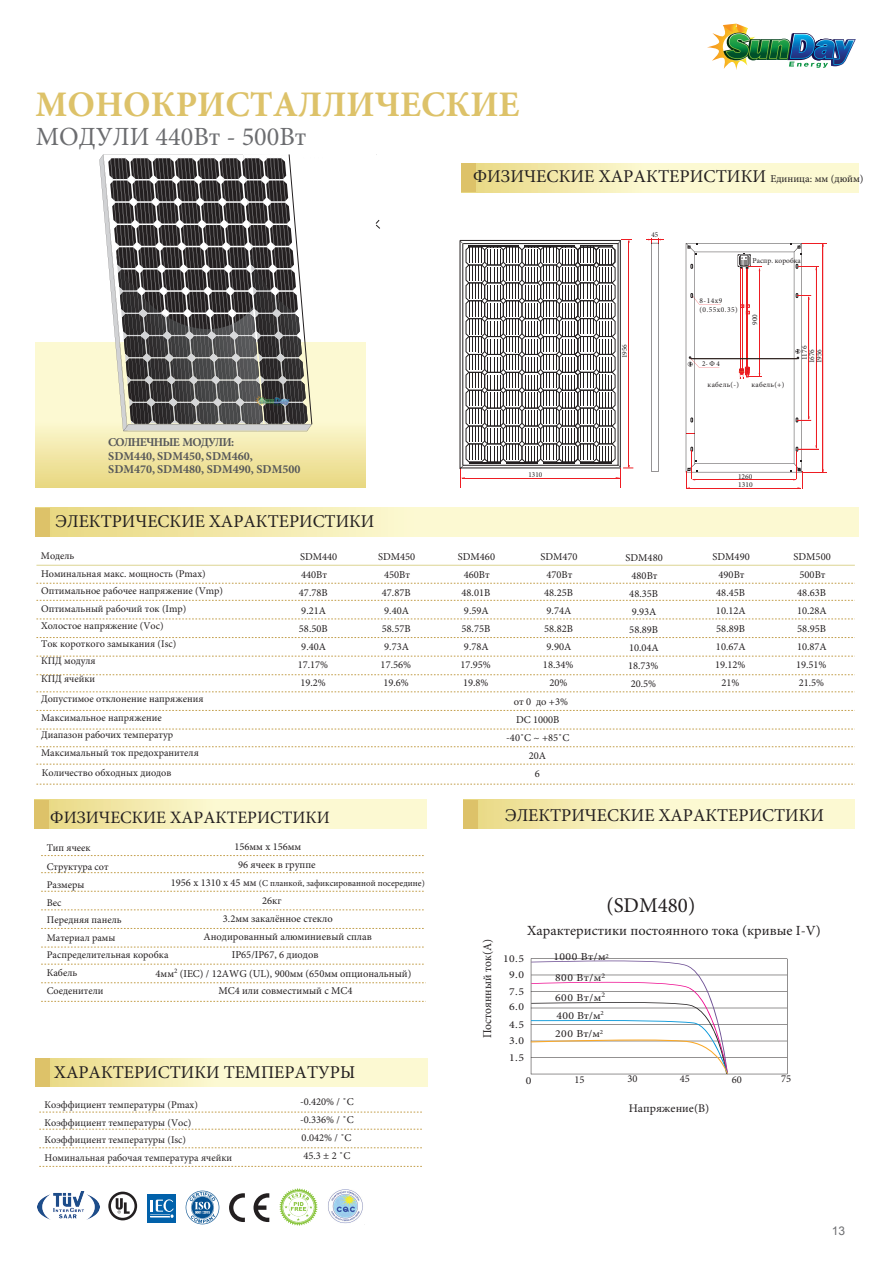
<style>
.page{position:relative;width:893px;height:1263px;background:#fff}
.page>*{position:absolute;margin:0;border:0;box-sizing:border-box;transform-origin:0 0}
.t1{font:700 36px "Minion Pro";color:#ddc269}
.t2{font:26.25px "Minion Pro";color:#6c6d70}
.t3{font:21px "Minion Pro";color:#231f20}
.t4{font:18px "Minion Pro";color:#231f20}
.t5{font:17.4px "Minion Pro";color:#231f20}
.t6{font:13.95px "Minion Pro";color:#231f20}
.t7{font:700 12px/13.4px "Minion Pro";color:#57585a}
.t8{font:12px "Minion Pro";color:#231f20}
.t9{font:12px "Arial";color:#6c6d70}
.t10{font:11.7px "Minion Pro";color:#231f20}
.t11{font:10.65px/19.8px "Minion Pro";letter-spacing:.035em;color:#231f20;scale:1.1 1}
.t12{font:10.5px/18px "Minion Pro";color:#231f20;text-align:center}
.t13{font:10.2px/17.5px "Minion Pro";color:#231f20}
.t14{font:9px "Minion Pro";color:#231f20}
.t15{font:7.5px/7.2px "Minion Pro";color:#231f20}
.t16{font:7.5px/9px "Minion Pro";letter-spacing:.06em;color:#231f20}
.t17{font:7.5px "Minion Pro";color:#231f20;scale:.94 1}
.t18{font:7.5px "Minion Pro";color:#231f20;scale:.95 1}
.t19{font:7.2px "Minion Pro";color:#231f20;scale:1.05 1}
.t20{font:1.8px "Minion Pro";color:#231f20}
.s1{font-size:10.5px}
</style>
<div class="page">
<img style="left:707px;top:24px;width:149px;height:46px">
<svg style="left:35px;top:342px;width:331px;height:145px"></svg>
<svg style="left:476px;top:164px;width:382px;height:28px"></svg>
<div style="left:462px;top:164px;width:14px;height:28px;background:#ddc269"></div>
<svg style="left:50px;top:508px;width:809px;height:28px"></svg>
<div style="left:35px;top:508px;width:15px;height:28px;background:#ddc269"></div>
<svg style="left:49px;top:800px;width:377px;height:28px"></svg>
<div style="left:35px;top:800px;width:14px;height:28px;background:#ddc269"></div>
<svg style="left:477px;top:800px;width:378px;height:28px"></svg>
<div style="left:463px;top:800px;width:14px;height:28px;background:#ddc269"></div>
<svg style="left:50px;top:1058px;width:377px;height:28px"></svg>
<div style="left:36px;top:1058px;width:14px;height:28px;background:#ddc269"></div>
<hr style="left:36px;top:565px;width:819px;height:1px;background:#dcd592">
<svg style="left:36px;top:583px;width:819px;height:1px"></svg>
<svg style="left:36px;top:600px;width:819px;height:1px"></svg>
<svg style="left:36px;top:619px;width:819px;height:1px"></svg>
<svg style="left:36px;top:637px;width:819px;height:1px"></svg>
<svg style="left:36px;top:656px;width:819px;height:1px"></svg>
<svg style="left:36px;top:674px;width:819px;height:1px"></svg>
<svg style="left:36px;top:692px;width:819px;height:1px"></svg>
<svg style="left:36px;top:710px;width:819px;height:1px"></svg>
<svg style="left:36px;top:729px;width:819px;height:1px"></svg>
<svg style="left:36px;top:764px;width:819px;height:1px"></svg>
<svg style="left:36px;top:784px;width:819px;height:1px"></svg>
<svg style="left:36px;top:746px;width:819px;height:1px"></svg>
<svg style="left:41px;top:855px;width:383px;height:1px"></svg>
<svg style="left:41px;top:872px;width:383px;height:1px"></svg>
<svg style="left:41px;top:891px;width:383px;height:1px"></svg>
<svg style="left:41px;top:909px;width:383px;height:1px"></svg>
<svg style="left:41px;top:928px;width:383px;height:1px"></svg>
<svg style="left:41px;top:947px;width:383px;height:1px"></svg>
<svg style="left:41px;top:964px;width:383px;height:1px"></svg>
<svg style="left:41px;top:982px;width:385px;height:1px"></svg>
<svg style="left:41px;top:1001px;width:385px;height:1px"></svg>
<svg style="left:39px;top:1112px;width:383px;height:1px"></svg>
<svg style="left:39px;top:1129px;width:383px;height:1px"></svg>
<svg style="left:39px;top:1147px;width:383px;height:1px"></svg>
<svg style="left:39px;top:1166px;width:383px;height:1px"></svg>
<svg style="left:531px;top:958px;width:257px;height:117px"></svg>
<svg style="left:646px;top:238px;width:17px;height:234px"></svg>
<img style="left:38px;top:1191px;width:61px;height:29px">
<div style="left:147px;top:1193px;width:29px;height:29px;background:#0161aa"></div>
<svg style="left:150px;top:1199px;width:24px;height:19px"></svg>
<svg style="left:229px;top:1193px;width:40px;height:29px"></svg>
<svg style="left:108px;top:1191px;width:29px;height:29px"></svg>
<img style="left:185px;top:1190px;width:35px;height:35px">
<img style="left:280px;top:1188px;width:37px;height:38px">
<img style="left:328px;top:1189px;width:35px;height:35px">
<svg style="left:376px;top:220px;width:4px;height:8px"></svg>
<svg style="left:99px;top:154px;width:214px;height:277px"></svg>
<svg style="left:686px;top:243px;width:140px;height:246px"></svg>
<svg style="left:460px;top:239px;width:173px;height:248px"></svg>
<hr style="left:618px;top:243px;width:1px;height:222px;background:#231f20">
<hr style="left:463px;top:465px;width:155px;height:1px;background:#231f20">
<p class="t1" style="left:36px;top:79px;width:485px">МОНОКРИСТАЛЛИЧЕСКИЕ</p>
<p class="t2" style="left:36px;top:119px;width:272px">МОДУЛИ 440Вт - 500Вт</p>
<p class="t4" style="left:473px;top:165px;width:392px">ФИЗИЧЕСКИЕ ХАРАКТЕРИСТИКИ <span class="s1">Единица: мм (дюйм)</span></p>
<p class="t17" style="left:651px;top:230px;width:9px">45</p>
<p class="t15" style="left:753px;top:257px;width:50px">Распр. коробка</p>
<p class="t16" style="left:700px;top:296px;width:40px">8-14x9 (0.55x0.35)</p>
<p class="t20" style="left:750px;top:305px;width:3px;rotate:90deg">+</p>
<p class="t15" style="left:751px;top:325px;width:12px;rotate:-90deg">900</p>
<p class="t19" style="left:620px;top:358px;width:15px;rotate:-90deg">1956</p>
<p class="t15" style="left:801px;top:360px;width:16px;rotate:-90deg">1176</p>
<p class="t15" style="left:808px;top:363px;width:16px;rotate:-90deg">1676<br>1956</p>
<p class="t17" style="left:702px;top:358px;width:21px">2- Ф 4</p>
<p class="t7" style="left:108px;top:436px;width:194px">СОЛНЕЧНЫЕ МОДУЛИ:<br>SDM440, SDM450, SDM460,<br>SDM470, SDM480, SDM490, SDM500</p>
<p class="t18" style="left:528px;top:469px;width:16px">1310</p>
<p class="t15" style="left:708px;top:381px;width:33px">кабель(-)</p>
<p class="t15" style="left:751px;top:381px;width:35px">кабель(+)</p>
<p class="t15" style="left:738px;top:473px;width:16px">1260</p>
<p class="t15" style="left:738px;top:481px;width:16px">1310</p>
<h3 class="t4" style="left:56px;top:509px;width:320px">ЭЛЕКТРИЧЕСКИЕ ХАРАКТЕРИСТИКИ</h3>
<p class="t13" style="left:41px;top:547px;width:184px">Модель<br>Номинальная макс. мощность (Pmax)<br>Оптимальное рабочее напряжение (Vmp)<br>Оптимальный рабочий ток (Imp)<br>Холостое напряжение (Voc)<br>Ток короткого замыкания (Isc)<br>КПД модуля<br>КПД ячейки</p>
<p class="t13" style="left:41px;top:690px;width:164px">Допустимое отклонение напряжения<br>Максимальное напряжение<br>Диапазон рабочих температур<br>Максимальный ток предохранителя</p>
<p class="t13" style="left:42px;top:764px;width:131px">Количество обходных диодов</p>
<h3 class="t5" style="left:50px;top:806px;width:281px">ФИЗИЧЕСКИЕ ХАРАКТЕРИСТИКИ</h3>
<p class="t13" style="left:47px;top:838px;width:63px;line-height:19.2px">Тип ячеек<br>Структура сот</p>
<p class="t13" style="left:47px;top:876px;width:123px">Размеры<br>Вес<br>Передняя панель<br>Материал рамы<br>Распределительная коробка<br>Кабель<br>Соеденители</p>
<p class="t12" style="left:300px;top:547px;width:39px">SDM440</p>
<p class="t12" style="left:301px;top:565px;width:27px">440Вт</p>
<p class="t12" style="left:299px;top:583px;width:30px">47.78В</p>
<p class="t12" style="left:301px;top:601px;width:26px">9.21A</p>
<p class="t12" style="left:299px;top:619px;width:30px">58.50В</p>
<p class="t12" style="left:301px;top:637px;width:26px">9.40A</p>
<p class="t12" style="left:298px;top:655px;width:32px">17.17%</p>
<p class="t12" style="left:300px;top:673px;width:27px">19.2%</p>
<p class="t12" style="left:378px;top:547px;width:39px">SDM450<br>450Вт<br>47.87В<br>9.40A<br>58.57В<br>9.73A<br>17.56%<br>19.6%</p>
<p class="t12" style="left:458px;top:547px;width:39px">SDM460<br>460Вт<br>48.01В<br>9.59A<br>58.75В<br>9.78A<br>17.95%<br>19.8%</p>
<p class="t12" style="left:540px;top:548px;width:39px">SDM470<br>470Вт<br>48.25В<br>9.74A<br>58.82В<br>9.90A<br>18.34%<br>20%</p>
<p class="t12" style="left:626px;top:549px;width:39px">SDM480<br>480Вт<br>48.35В<br>9.93A<br>58.89В<br>10.04A<br>18.73%<br>20.5%</p>
<p class="t12" style="left:713px;top:547px;width:39px">SDM490<br>490Вт<br>48.45В<br>10.12A<br>58.89В<br>10.67A<br>19.12%<br>21%</p>
<p class="t12" style="left:794px;top:547px;width:39px">SDM500<br>500Вт<br>48.63В<br>10.28A<br>58.95В<br>10.87A<br>19.51%<br>21.5%</p>
<p class="t12" style="left:506px;top:693px;width:65px">от 0 до +3%<br>DC 1000В -40˚C ~ +85˚C<br>20A<br>6</p>
<p class="t4" style="left:505px;top:803px;width:320px">ЭЛЕКТРИЧЕСКИЕ ХАРАКТЕРИСТИКИ</p>
<p class="t12" style="left:238px;top:837px;width:79px;text-align:left;text-indent:-4px">156мм x 156мм<br>96 ячеек в группе</p>
<p class="t14" style="left:171px;top:877px;width:255px"><span class="s1">1956 x 1310 x 45 мм</span> (С планкой, зафиксированной посередине)</p>
<p class="t12" style="left:262px;top:892px;width:21px">26кг</p>
<p class="t12" style="left:223px;top:910px;width:111px">3.2мм закалённое стекло</p>
<p class="t12" style="left:203px;top:928px;width:170px">Анодированный алюминиевый сплав</p>
<p class="t12" style="left:232px;top:946px;width:88px">IP65/IP67, 6 диодов</p>
<p class="t12" style="left:156px;top:964px;width:257px">4мм<sup>2</sup> (IEC) / 12AWG (UL), 900мм (650мм опциональный)</p>
<p class="t12" style="left:218px;top:982px;width:136px">MC4 или совместимый с MC4</p>
<p class="t3" style="left:606px;top:891px;width:90px">(SDM480)</p>
<p class="t6" style="left:527px;top:921px;width:295px">Характеристики постоянного тока (кривые I-V)</p>
<p class="t11" style="left:554px;top:947px;width:52px">1000 Вт/м<sup>2</sup></p>
<p class="t8" style="left:479px;top:1038px;width:101px;rotate:-90deg">Постоянный ток(A)</p>
<p class="t11" style="left:503px;top:949px;width:20px">10.5</p>
<p class="t11" style="left:509px;top:964px;width:15px">9.0</p>
<p class="t11" style="left:555px;top:968px;width:47px">800 Вт/м<sup>2<br></sup>600 Вт/м<sup>2</sup></p>
<p class="t11" style="left:555px;top:1006px;width:46px;line-height:18.6px">400 Вт/м<sup>2<br></sup>200 Вт/м<sup>2</sup></p>
<p class="t11" style="left:509px;top:981px;width:15px">7.5</p>
<p class="t11" style="left:509px;top:997px;width:15px">6.0</p>
<p class="t11" style="left:509px;top:1014px;width:15px">4.5</p>
<p class="t11" style="left:509px;top:1031px;width:15px">3.0</p>
<h3 class="t4" style="left:54px;top:1060px;width:302px">ХАРАКТЕРИСТИКИ ТЕМПЕРАТУРЫ</h3>
<p class="t13" style="left:45px;top:1096px;width:189px">Коэффициент температуры (Pmax)<br>Коэффициент температуры (Voc)<br>Коэффициент температуры (Isc)<br>Номинальная рабочая температура ячейки</p>
<p class="t12" style="left:300px;top:1093px;width:55px">-0.420% / ˚C -0.336% / ˚C<br>0.042% / ˚C<br>45.3 ± 2 ˚C</p>
<p class="t11" style="left:509px;top:1047px;width:15px">1.5</p>
<p class="t11" style="left:526px;top:1070px;width:7px">0</p>
<p class="t12" style="left:574px;top:1070px;width:12px">15</p>
<p class="t12" style="left:627px;top:1070px;width:12px">30</p>
<p class="t12" style="left:680px;top:1070px;width:12px">45</p>
<p class="t12" style="left:781px;top:1070px;width:12px">75</p>
<p class="t12" style="left:732px;top:1070px;width:12px">60</p>
<p class="t10" style="left:629px;top:1100px;width:82px">Напряжение(В)</p>
<p class="t9" style="left:832px;top:1223px;width:15px">13</p>
</div>
